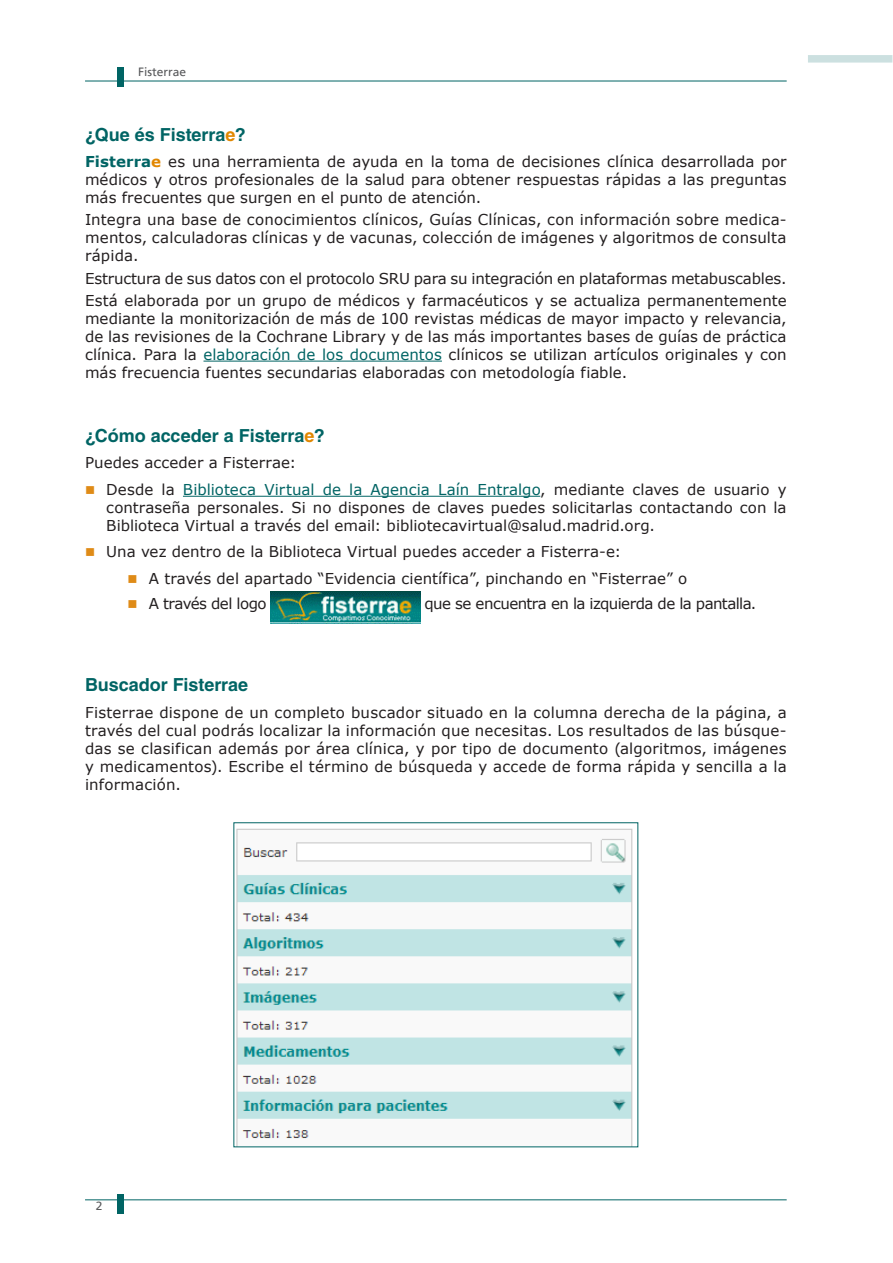
<style>
.page{position:relative;width:893px;height:1263px;background:#fff}
.page>*{position:absolute;margin:0;border:0;box-sizing:border-box;transform-origin:0 0}
.TITULO_1{font:700 18px "Helvetica LT Std";letter-spacing:-.005em;color:#006464}
.PARRAFO_1{font:15px/18px "Verdana";letter-spacing:.005em;color:#231f20;text-align:justify}
.BOLILLO{font:15px/18px "Verdana";color:#231f20;text-align:justify}
.BOLILLO-2{font:15px "Verdana";letter-spacing:-.04em;color:#231f20}
.BOLILLO-3{font:15px "Verdana";letter-spacing:-.035em;color:#231f20}
.t1{font:12px "Frutiger LT";color:#57585a}
.s1{color:#e18700}
.s2{font-weight:700;color:#006464}
.s3{font-weight:700;color:#e18700}
.s4{color:#006464}
.s5{color:#df8b17}
</style>
<div class="page">
<div style="left:808px;top:55px;width:84px;height:8px;background:#cce0e0"></div>
<div style="left:117px;top:67px;width:6px;height:20px;background:#006464"></div>
<hr style="left:85px;top:81px;width:702px;height:1px;background:#006464">
<div style="left:117px;top:1195px;width:6px;height:19px;background:#006464"></div>
<hr style="left:85px;top:1199px;width:702px;height:1px;background:#006464">
<hr style="left:203px;top:361px;width:239px;height:1px;background:#006464">
<hr style="left:183px;top:496px;width:357px;height:1px;background:#006464">
<img style="left:271px;top:591px;width:150px;height:33px">
<img style="left:236px;top:828px;width:397px;height:317px">
<p class="t1" style="left:138px;top:65px;width:50px">Fisterrae</p>
<p class="TITULO_1" style="left:85px;top:123px;width:162px">¿Que és Fisterra<span class="s1">e</span>?</p>
<p class="PARRAFO_1" style="left:85px;top:152px;width:703px"><span class="s2">Fisterra</span><span class="s3">e</span> es una herramienta de ayuda en la toma de decisiones clínica desarrollada por médicos y otros profesionales de la salud para obtener respuestas rápidas a las preguntas más frecuentes que surgen en el punto de atención.</p>
<p class="PARRAFO_1" style="left:85px;top:211px;width:703px">Integra una base de conocimientos clínicos, Guías Clínicas, con información sobre medica&shy;mentos, calculadoras clínicas y de vacunas, colección de imágenes y algoritmos de consulta rápida.</p>
<p class="PARRAFO_1" style="left:85px;top:269px;width:703px">Estructura de sus datos con el protocolo SRU para su integración en plataformas metabuscables.</p>
<p class="PARRAFO_1" style="left:85px;top:291px;width:703px">Está elaborada por un grupo de médicos y farmacéuticos y se actualiza permanentemente mediante la monitorización de más de 100 revistas médicas de mayor impacto y relevancia, de las revisiones de la Cochrane Library y de las más importantes bases de guías de práctica clínica. Para la <span class="s4">elaboración de los documentos</span> clínicos se utilizan artículos originales y con más frecuencia fuentes secundarias elaboradas con metodología fiable.</p>
<p class="TITULO_1" style="left:85px;top:425px;width:241px">¿Cómo acceder a Fisterra<span class="s1">e</span>?</p>
<p class="PARRAFO_1" style="left:85px;top:454px;width:213px">Puedes acceder a Fisterrae:</p>
<p class="BOLILLO" style="left:106px;top:480px;width:682px;text-indent:-21px"><span class="s5">■</span> Desde la <span class="s4">Biblioteca Virtual de la Agencia Laín Entralgo</span>, mediante claves de usuario y contraseña personales. Si no dispones de claves puedes solicitarlas contactando con la Biblioteca Virtual a través del email: bibliotecavirtual@salud.madrid.org.</p>
<p class="BOLILLO" style="left:85px;top:543px;width:538px"><span class="s5">■</span> Una vez dentro de la Biblioteca Virtual puedes acceder a Fisterra-e:</p>
<p class="BOLILLO" style="left:128px;top:569px;width:561px"><span class="s5">■</span> A través del apartado “Evidencia científica”, pinchando en “Fisterrae” o</p>
<p class="BOLILLO-3" style="left:128px;top:593px;width:141px"><span class="s5">■</span> A través del logo</p>
<p class="BOLILLO-2" style="left:425px;top:593px;width:333px">que se encuentra en la izquierda de la pantalla.</p>
<p class="TITULO_1" style="left:85px;top:674px;width:165px">Buscador Fisterrae</p>
<p class="PARRAFO_1" style="left:85px;top:703px;width:703px">Fisterrae dispone de un completo buscador situado en la columna derecha de la página, a través del cual podrás localizar la información que necesitas. Los resultados de las búsque&shy;das se clasifican además por área clínica, y por tipo de documento (algoritmos, imágenes y medicamentos). Escribe el término de búsqueda y accede de forma rápida y sencilla a la información.</p>
<p class="t1" style="left:96px;top:1199px;width:8px">2</p>
</div>
